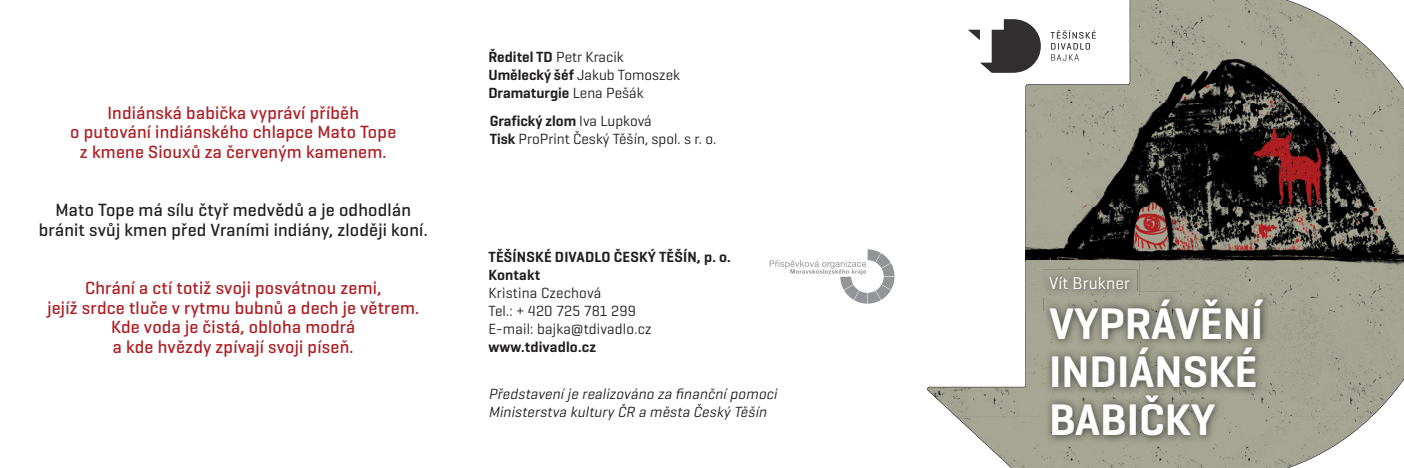
<style>
.page{position:relative;width:1404px;height:468px;background:#fff}
.page>*{position:absolute;margin:0;border:0;box-sizing:border-box;transform-origin:0 0}
.t1{font:600 45px/48px "Geogrotesque";color:#fff}
.t2{font:500 18px/19.5px "Geogrotesque";letter-spacing:.01em;color:#ae1e24;text-align:center}
.t3{font:500 18px/19.5px "Geogrotesque";letter-spacing:.01em;color:#231f20;text-align:center}
.t4{font:17.25px "Geogrotesque";letter-spacing:.01em;color:#fff}
.t5{font:15px/18px "Geogrotesque";color:#231f20}
.t6{font:italic 15px/18px "Geogrotesque";color:#231f20}
.t7{font:600 15px/18px "Geogrotesque";letter-spacing:.01em;color:#231f20}
.s1{font-weight:600}
</style>
<div class="page">
<svg style="left:927px;top:0;width:476px;height:468px"></svg>
<img style="left:1042px;top:270px;width:95px;height:28px">
<img style="left:1043px;top:292px;width:228px;height:152px">
<img style="left:1043px;top:292px;width:94px;height:6px">
<svg style="left:968px;top:19px;width:72px;height:54px"></svg>
<svg style="left:1050px;top:30px;width:45px;height:31px"></svg>
<svg style="left:769px;top:249px;width:125px;height:54px"></svg>
<p class="t2" style="left:70px;top:102px;width:327px">Indiánská babička vypráví příběh<br>o putování indiánského chlapce Mato Tope z kmene Siouxů za červeným kamenem.</p>
<p class="t3" style="left:39px;top:200px;width:390px">Mato Tope má sílu čtyř medvědů a je odhodlán bránit svůj kmen před Vraními indiány, zloději koní.</p>
<p class="t2" style="left:47px;top:278px;width:373px">Chrání a ctí totiž svoji posvátnou zemi,<br>jejíž srdce tluče v rytmu bubnů a dech je větrem.<br>Kde voda je čistá, obloha modrá<br>a kde hvězdy zpívají svoji píseň.</p>
<p class="t5" style="left:488px;top:48px;width:193px"><span class="s1">Ředitel TD</span> Petr Kracik<br><span class="s1">Umělecký šéf</span> Jakub Tomoszek<br><span class="s1">Dramaturgie</span> Lena Pešák</p>
<p class="t5" style="left:489px;top:111px;width:228px"><span class="s1">Grafický zlom</span> Iva Lupková<br><span class="s1">Tisk</span> ProPrint Český Těšín, spol. s r. o.</p>
<p class="t7" style="left:488px;top:248px;width:244px">TĚŠÍNSKÉ DIVADLO ČESKÝ TĚŠÍN, p. o.<br>Kontakt</p>
<p class="t5" style="left:488px;top:284px;width:165px">Kristina Czechová<br>Tel.: + 420 725 781 299<br>E-mail: bajka@tdivadlo.cz</p>
<p class="t7" style="left:488px;top:338px;width:109px">www.tdivadlo.cz</p>
<p class="t6" style="left:488px;top:384px;width:293px">Představeníje realizováno za finančnípomoci<br>Ministerstva kultury ČR a města Český Těšín</p>
<p class="t4" style="left:1049px;top:273px;width:82px">Vít Brukner</p>
<h1 class="t1" style="left:1049px;top:299px;width:215px">VYPRÁVĚNÍ<br>INDIÁNSKÉ<br>BABIČKY</h1>
</div>
